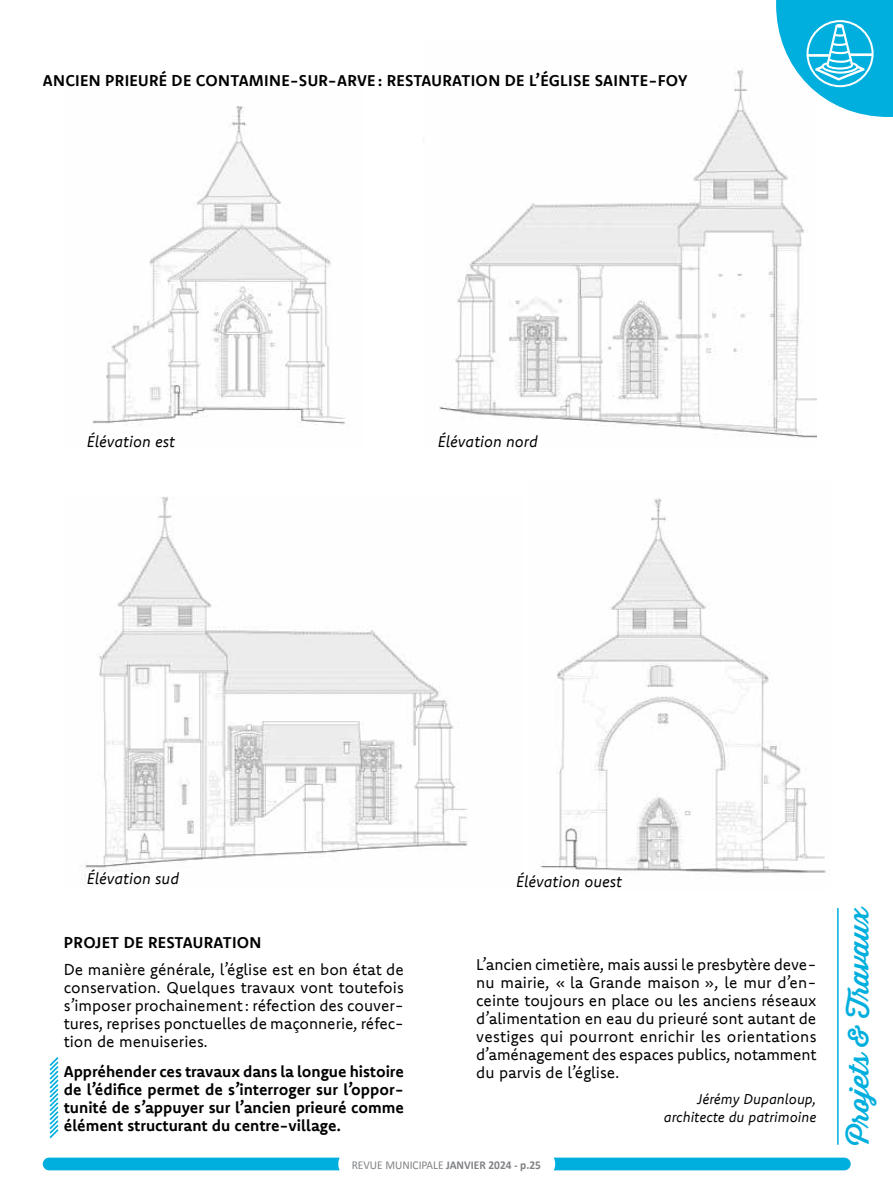
<style>
.page{position:relative;width:893px;height:1191px;background:#fff}
.page>*{position:absolute;margin:0;border:0;box-sizing:border-box;transform-origin:0 0}
.t1{font:500 27px "Thirsty Script";color:#00afde;scale:1.1 1}
.t2{font:15.75px/18px "Komet";letter-spacing:-.005em;color:#000;text-align:justify}
.t3{font:700 15.75px/18px "Komet";letter-spacing:.01em;color:#000;text-align:justify}
.t4{font:italic 15.75px "Komet";color:#000}
.t5{font:italic 14.25px/18px "Komet";color:#000;text-align:right}
.t6{font:700 12px "Calibri";color:#808285;scale:.95 1}
.s1{font-weight:400}
</style>
<div class="page">
<img style="left:92px;top:81px;width:266px;height:346px">
<img style="left:540px;top:497px;width:286px;height:376px">
<img style="left:439px;top:69px;width:377px;height:369px">
<img style="left:84px;top:497px;width:384px;height:389px">
<div style="left:87px;top:872px;width:92px;height:11px;background:#fff"></div>
<div style="left:438px;top:435px;width:101px;height:13px;background:#fff"></div>
<svg style="left:49px;top:1057px;width:10px;height:82px"></svg>
<hr style="left:837px;top:908px;width:2px;height:236px;background:#00afde">
<svg style="left:776px;top:0;width:117px;height:117px"></svg>
<hr style="left:807px;top:54px;width:23px;height:3px;background:#fff">
<hr style="left:849px;top:53px;width:24px;height:3px;background:#fff">
<div style="left:43px;top:1157px;width:808px;height:13px;background:#00afde;border-radius:6px"></div>
<div style="left:338px;top:1148px;width:217px;height:31px;background:#fff;border-radius:16px"></div>
<p class="t3" style="left:43px;top:71px;width:646px">ANCIEN PRIEURÉ DE CONTAMINE-SUR-ARVE : RESTAURATION DE L’ÉGLISE SAINTE-FOY</p>
<p class="t4" style="left:87px;top:431px;width:90px">Élévation est</p>
<p class="t4" style="left:438px;top:431px;width:101px">Élévation nord</p>
<p class="t4" style="left:87px;top:868px;width:94px">Élévation sud</p>
<p class="t4" style="left:516px;top:871px;width:107px">Élévation ouest</p>
<p class="t3" style="left:64px;top:933px;width:199px">PROJET DE RESTAURATION</p>
<p class="t2" style="left:64px;top:959px;width:342px">De manière générale, l’église est en bon état de conservation. Quelques travaux vont toutefois s’imposer prochainement: réfection des couver&shy;tures, reprises ponctuelles de maçonnerie, réfec&shy;tion de menuiseries.</p>
<p class="t3" style="left:64px;top:1062px;width:342px">Appréhender ces travaux dans la longue histoire de l’édifice permet de s’interroger sur l’oppor&shy;tunité de s’appuyer sur l’ancien prieuré comme élément structurant du centre-village.</p>
<p class="t2" style="left:476px;top:955px;width:342px">L’ancien cimetière, mais aussi le presbytère deve&shy;nu mairie, « la Grande maison », le mur d’en&shy;ceinte toujours en place ou les anciens réseaux d’alimentation en eau du prieuré sont autant de vestiges qui pourront enrichir les orientations d’aménagement des espaces publics, notamment du parvis de l’église.</p>
<p class="t5" style="left:664px;top:1090px;width:154px">Jérémy Dupanloup, architecte du patrimoine</p>
<p class="t6" style="left:352px;top:1156px;width:201px"><span class="s1">REVUE MUNICIPALE</span> JANVIER 2024 - p.25</p>
<h1 class="t1" style="left:839px;top:1144px;width:219px;rotate:-90deg">Projets &amp; Travaux</h1>
</div>
